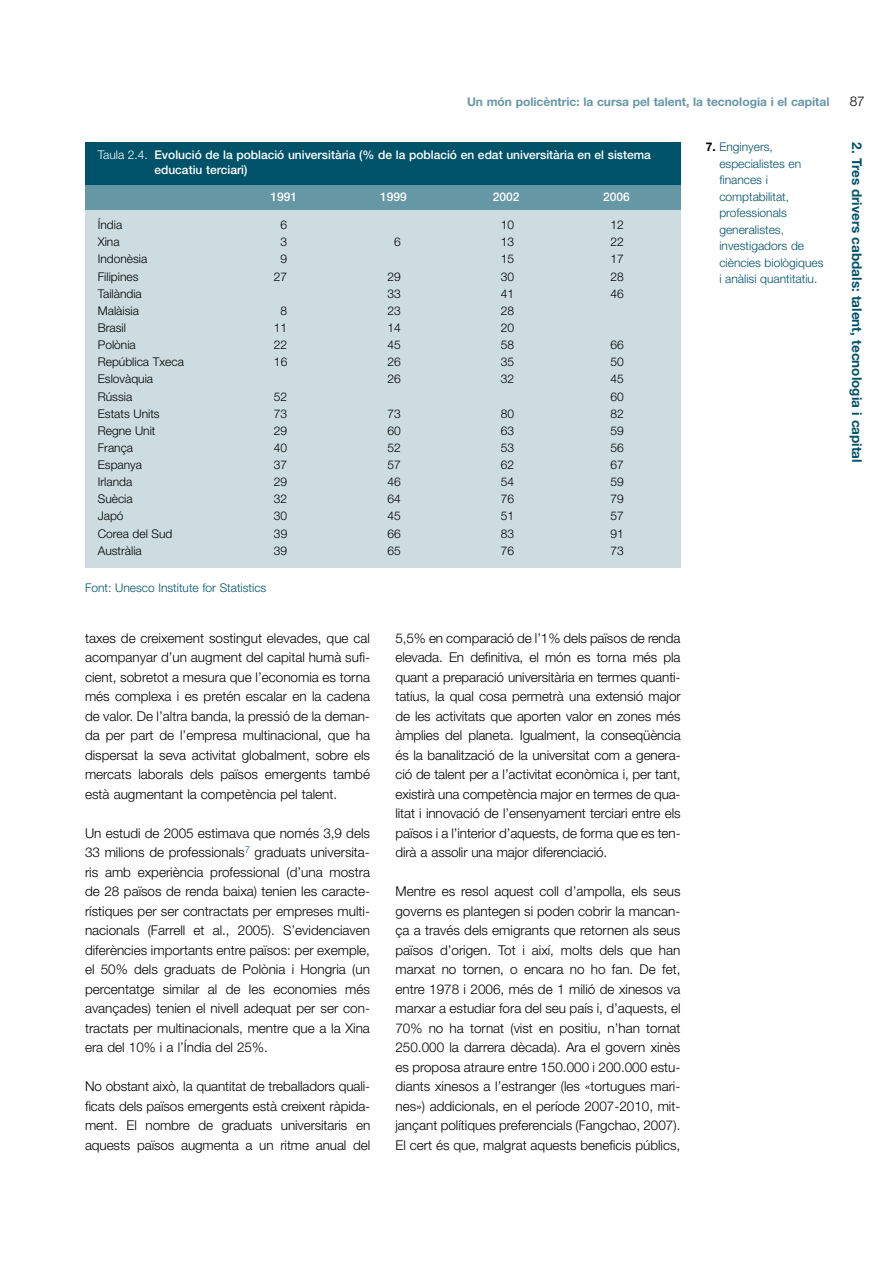
<style>
.page{position:relative;width:893px;height:1263px;background:#fff}
.page>*{position:absolute;margin:0;border:0;box-sizing:border-box;transform-origin:0 0}
.t1{font:300 13.5px/19.5px "Helvetica Neue";color:#000;text-align:justify}
.t2{font:700 13.5px "Helvetica Neue";color:#005269}
.t3{font:300 12px "Helvetica Neue";color:#000}
.t4{font:300 12px/16.5px "Helvetica Neue";color:#005269}
.t5{font:500 12px/15px "Helvetica Neue";color:#fff}
.t6{font:700 12px "Helvetica Neue";color:#6697a5}
.s1{font-weight:300}
.s2{font-weight:700;color:#000}
</style>
<div class="page">
<div style="left:85px;top:160px;width:595px;height:408px;background:#ccdce1"></div>
<div style="left:85px;top:183px;width:595px;height:27px;background:#6697a5"></div>
<div style="left:85px;top:142px;width:595px;height:43px;background:#005269"></div>
<p class="t6" style="left:467px;top:98px;width:364px">Un món policèntric: la cursa pel talent, la tecnologia i el capital</p>
<p class="t1" style="left:850px;top:93px;width:17px">87</p>
<p class="t5" style="left:154px;top:149px;width:498px;text-indent:-57px"><span class="s1">Taula 2.4.</span> Evolució de la població universitària (% de la població en edat universitària en el sistema educatiu terciari)</p>
<p class="t5" style="left:270px;top:191px;width:28px">1991</p>
<p class="t5" style="left:380px;top:191px;width:28px">1999</p>
<p class="t5" style="left:493px;top:191px;width:28px">2002</p>
<p class="t5" style="left:603px;top:191px;width:28px">2006</p>
<p class="t3" style="left:98px;top:221px;width:26px">Índia</p>
<p class="t3" style="left:281px;top:221px;width:8px">6</p>
<p class="t3" style="left:501px;top:221px;width:15px">10</p>
<p class="t3" style="left:610px;top:221px;width:15px">12</p>
<p class="t3" style="left:98px;top:238px;width:23px">Xina</p>
<p class="t3" style="left:281px;top:238px;width:8px">3</p>
<p class="t3" style="left:394px;top:238px;width:8px">6</p>
<p class="t3" style="left:501px;top:238px;width:15px">13</p>
<p class="t3" style="left:610px;top:238px;width:15px">22</p>
<p class="t3" style="left:98px;top:255px;width:51px">Indonèsia</p>
<p class="t3" style="left:281px;top:255px;width:8px">9</p>
<p class="t3" style="left:501px;top:255px;width:15px">15</p>
<p class="t3" style="left:610px;top:255px;width:15px">17</p>
<p class="t3" style="left:98px;top:272px;width:42px">Filipines</p>
<p class="t3" style="left:274px;top:272px;width:15px">27</p>
<p class="t3" style="left:387px;top:272px;width:15px">29</p>
<p class="t3" style="left:501px;top:272px;width:15px">30</p>
<p class="t3" style="left:610px;top:272px;width:15px">28</p>
<p class="t3" style="left:98px;top:289px;width:46px">Tailàndia</p>
<p class="t3" style="left:387px;top:289px;width:15px">33</p>
<p class="t3" style="left:501px;top:289px;width:15px">41</p>
<p class="t3" style="left:610px;top:289px;width:15px">46</p>
<p class="t3" style="left:98px;top:306px;width:43px">Malàisia</p>
<p class="t3" style="left:281px;top:306px;width:8px">8</p>
<p class="t3" style="left:387px;top:306px;width:15px">23</p>
<p class="t3" style="left:501px;top:306px;width:15px">28</p>
<p class="t3" style="left:98px;top:323px;width:30px">Brasil</p>
<p class="t3" style="left:274px;top:323px;width:15px">11</p>
<p class="t3" style="left:387px;top:323px;width:15px">14</p>
<p class="t3" style="left:501px;top:323px;width:15px">20</p>
<p class="t3" style="left:98px;top:341px;width:40px">Polònia</p>
<p class="t3" style="left:274px;top:341px;width:15px">22</p>
<p class="t3" style="left:387px;top:341px;width:15px">45</p>
<p class="t3" style="left:501px;top:341px;width:15px">58</p>
<p class="t3" style="left:610px;top:341px;width:15px">66</p>
<p class="t3" style="left:98px;top:358px;width:88px">República Txeca</p>
<p class="t3" style="left:274px;top:358px;width:15px">16</p>
<p class="t3" style="left:387px;top:358px;width:15px">26</p>
<p class="t3" style="left:501px;top:358px;width:15px">35</p>
<p class="t3" style="left:610px;top:358px;width:15px">50</p>
<p class="t3" style="left:98px;top:375px;width:57px">Eslovàquia</p>
<p class="t3" style="left:387px;top:375px;width:15px">26</p>
<p class="t3" style="left:501px;top:375px;width:15px">32</p>
<p class="t3" style="left:610px;top:375px;width:15px">45</p>
<p class="t3" style="left:98px;top:392px;width:36px">Rússia</p>
<p class="t3" style="left:274px;top:392px;width:15px">52</p>
<p class="t3" style="left:610px;top:392px;width:15px">60</p>
<p class="t3" style="left:98px;top:409px;width:63px">Estats Units</p>
<p class="t3" style="left:274px;top:409px;width:15px">73</p>
<p class="t3" style="left:387px;top:409px;width:15px">73</p>
<p class="t3" style="left:501px;top:409px;width:15px">80</p>
<p class="t3" style="left:610px;top:409px;width:15px">82</p>
<p class="t3" style="left:98px;top:426px;width:59px">Regne Unit</p>
<p class="t3" style="left:274px;top:426px;width:15px">29</p>
<p class="t3" style="left:387px;top:426px;width:15px">60</p>
<p class="t3" style="left:501px;top:426px;width:15px">63</p>
<p class="t3" style="left:610px;top:426px;width:15px">59</p>
<p class="t3" style="left:98px;top:443px;width:37px">França</p>
<p class="t3" style="left:274px;top:443px;width:15px">40</p>
<p class="t3" style="left:387px;top:443px;width:15px">52</p>
<p class="t3" style="left:501px;top:443px;width:15px">53</p>
<p class="t3" style="left:610px;top:443px;width:15px">56</p>
<p class="t3" style="left:98px;top:460px;width:46px">Espanya</p>
<p class="t3" style="left:274px;top:460px;width:15px">37</p>
<p class="t3" style="left:387px;top:460px;width:15px">57</p>
<p class="t3" style="left:501px;top:460px;width:15px">62</p>
<p class="t3" style="left:610px;top:460px;width:15px">67</p>
<p class="t3" style="left:98px;top:478px;width:36px">Irlanda</p>
<p class="t3" style="left:274px;top:478px;width:15px">29</p>
<p class="t3" style="left:387px;top:478px;width:15px">46</p>
<p class="t3" style="left:501px;top:478px;width:15px">54</p>
<p class="t3" style="left:610px;top:478px;width:15px">59</p>
<p class="t3" style="left:98px;top:495px;width:36px">Suècia</p>
<p class="t3" style="left:274px;top:495px;width:15px">32</p>
<p class="t3" style="left:387px;top:495px;width:15px">64</p>
<p class="t3" style="left:501px;top:495px;width:15px">76</p>
<p class="t3" style="left:610px;top:495px;width:15px">79</p>
<p class="t3" style="left:98px;top:512px;width:27px">Japó</p>
<p class="t3" style="left:274px;top:512px;width:15px">30</p>
<p class="t3" style="left:387px;top:512px;width:15px">45</p>
<p class="t3" style="left:501px;top:512px;width:15px">51</p>
<p class="t3" style="left:610px;top:512px;width:15px">57</p>
<p class="t3" style="left:98px;top:529px;width:76px">Corea del Sud</p>
<p class="t3" style="left:274px;top:529px;width:15px">39</p>
<p class="t3" style="left:387px;top:529px;width:15px">66</p>
<p class="t3" style="left:501px;top:529px;width:15px">83</p>
<p class="t3" style="left:610px;top:529px;width:15px">91</p>
<p class="t3" style="left:98px;top:546px;width:46px">Austràlia</p>
<p class="t3" style="left:274px;top:546px;width:15px">39</p>
<p class="t3" style="left:387px;top:546px;width:15px">65</p>
<p class="t3" style="left:501px;top:546px;width:15px">76</p>
<p class="t3" style="left:610px;top:546px;width:15px">73</p>
<p class="t4" style="left:85px;top:580px;width:183px">Font: Unesco Institute for Statistics</p>
<p class="t1" style="left:85px;top:629px;width:287px">taxes de creixement sostingut elevades, que cal acompanyar d’un augment del capital humà sufi&shy;cient, sobretot a mesura que l’economia es torna més complexa i es pretén escalar en la cadena de valor. De l’altra banda, la pressió de la deman&shy;da per part de l’empresa multinacional, que ha dispersat la seva activitat globalment, sobre els mercats laborals dels països emergents també està augmentant la competència pel talent.</p>
<p class="t1" style="left:85px;top:824px;width:286px">Un estudi de 2005 estimava que només 3,9 dels 33 milions de professionals<sup>7</sup> graduats universita&shy;ris amb experiència professional (d’una mostra de 28 països de renda baixa) tenien les caracte&shy;rístiques per ser contractats per empreses multi&shy;nacionals (Farrell et al., 2005). S’evidenciaven diferències importants entre països: per exemple, el 50% dels graduats de Polònia i Hongria (un percentatge similar al de les economies més avançades) tenien el nivell adequat per ser con&shy;tractats per multinacionals, mentre que a la Xina era del 10% i a l’Índia del 25%.</p>
<p class="t1" style="left:85px;top:1078px;width:287px">No obstant això, la quantitat de treballadors quali&shy;ficats dels països emergents està creixent ràpida&shy;ment. El nombre de graduats universitaris en aquests països augmenta a un ritme anual del</p>
<p class="t1" style="left:395px;top:629px;width:287px">5,5% en comparació de l’1% dels països de renda elevada. En definitiva, el món es torna més pla quant a preparació universitària en termes quanti&shy;tatius, la qual cosa permetrà una extensió major de les activitats que aporten valor en zones més àmplies del planeta. Igualment, la conseqüència és la banalització de la universitat com a genera&shy;ció de talent per a l’activitat econòmica i, per tant, existirà una competència major en termes de qua&shy;litat i innovació de l’ensenyament terciari entre els països i a l’interior d’aquests, de forma que es ten&shy;dirà a assolir una major diferenciació.</p>
<p class="t1" style="left:395px;top:883px;width:287px">Mentre es resol aquest coll d’ampolla, els seus governs es plantegen si poden cobrir la mancan&shy;ça a través dels emigrants que retornen als seus països d’origen. Tot i així, molts dels que han marxat no tornen, o encara no ho fan. De fet, entre 1978 i 2006, més de 1 milió de xinesos va marxar a estudiar fora del seu país i, d’aquests, el 70% no ha tornat (vist en positiu, n’han tornat 250.000 la darrera dècada). Ara el govern xinès es proposa atraure entre 150.000 i 200.000 estu&shy;diants xinesos a l’estranger (les «tortugues mari&shy;nes») addicionals, en el període 2007-2010, mit&shy;jançant polítiques preferencials (Fangchao, 2007).<br>El cert és que, malgrat aquests beneficis públics,</p>
<p class="t4" style="left:719px;top:140px;width:106px;text-indent:-14px"><span class="s2">7.</span> Enginyers, especialistes en finances i comptabilitat, professionals generalistes, investigadors de ciències biològiques i anàlisi quantitatiu.</p>
<p class="t2" style="left:862px;top:142px;width:322px;rotate:90deg">2. Tres drivers cabdals: talent, tecnologia i capital</p>
</div>
